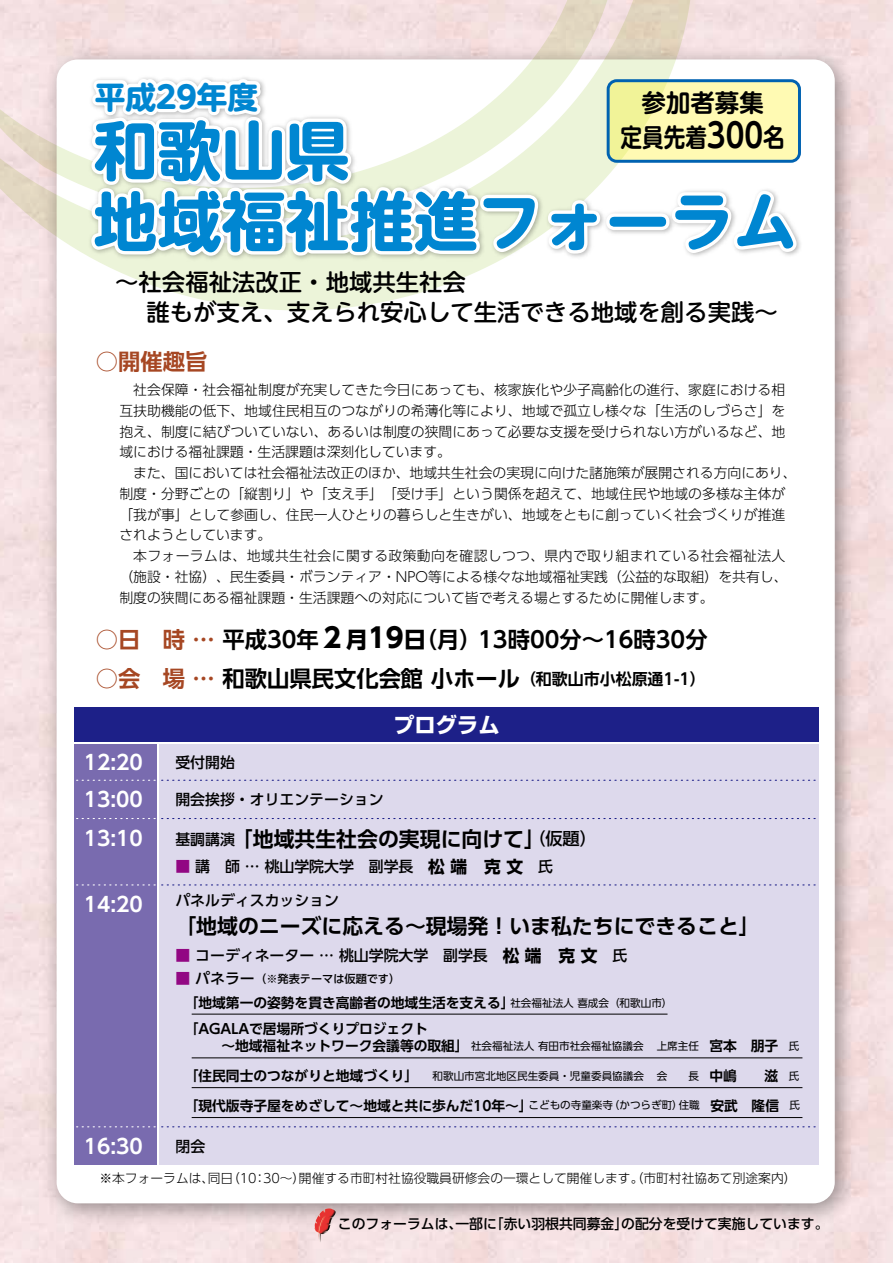
<style>
.page{position:relative;width:893px;height:1263px;background:#fff}
.page>*{position:absolute;margin:0;border:0;box-sizing:border-box;transform-origin:0 0}
.t1{font:700 64.05px/70.7px "UD Shin M Go Pro";color:#0086d1}
.t2{font:700 33.45px "UD Shin M Go Pro De";color:#000;scale:.85 1}
.t3{font:700 30.75px "UD Shin M Go Pro";color:#0086d1}
.t4{font:700 27px "UD Shin Go Pro";color:#000}
.t5{font:700 25.35px "UD Shin M Go Pro De";color:#000;scale:.85 1}
.t6{font:700 24.45px "UD Shin M Go Pro De";color:#000}
.t7{font:500 23.4px/29.7px "UD Shin M Go Pro";color:#000}
.t8{font:700 22.35px "UD Shin Go Pro De";color:#000}
.t9{font:700 22.35px "UD Shin Go Pro De";color:#a64723}
.t10{font:700 22.35px "UD Shin Go Pro";color:#000}
.t11{font:700 21.3px "Shin Go Pro";color:#fff}
.t12{font:700 20.85px "UD Shin Go Pro De";color:#000}
.t13{font:700 20.25px/36.5px "UD Shin Go Pro De";color:#fff}
.t14{font:500 17.1px "UD Shin Go Pro";color:#000}
.t15{font:700 16.8px "UD Shin Go Pro";letter-spacing:.335em;color:#000}
.t16{font:700 15.9px "UD Shin Go Pro De";color:#000}
.t17{font:500 14.85px "UD Shin Go Pro";color:#000}
.t18{font:300 13.8px/20.7px "UD Shin Go Pro";color:#000}
.t19{font:700 13.8px/26.5px "UD Shin Go Pro De";color:#000}
.t20{font:500 13.8px "UD Shin Go Pro";color:#000}
.t21{font:300 12.75px "UD Shin Go Pro";color:#000}
.t22{font:500 11.1px "UD Shin Go Pro";color:#000}
.t23{font:10.5px "UD Shin Go Pro";color:#000}
.s1{color:#000}
.s2{font-family:"UD Shin Go Pro"}
.s3{color:#a64723}
.s4{font-family:"UD Shin Go Pro";font-weight:500;font-size:17.1px}
.s5{color:#920783}
</style>
<div class="page">
<img style="left:0;top:0;width:893px;height:1263px">
<img style="left:35px;top:38px;width:830px;height:1195px">
<div style="left:57px;top:59px;width:778px;height:1144px;background:#fff;border-radius:21px"></div>
<svg style="left:0;top:0;width:692px;height:310px"></svg>
<svg style="left:0;top:0;width:611px;height:219px;background:#f1e2df"></svg>
<img style="left:82px;top:108px;width:719px;height:168px">
<svg style="left:86px;top:69px;width:518px;height:242px"></svg>
<div style="left:606px;top:213px;width:63px;height:17px;border:7px solid #fff;border-radius:5px"></div>
<svg style="left:668px;top:187px;width:132px;height:69px"></svg>
<svg style="left:608px;top:81px;width:191px;height:80px;background:#fcf8ad"></svg>
<div style="left:607px;top:79px;width:194px;height:84px;border:3px solid #0062b1;border-radius:9px"></div>
<div style="left:74px;top:707px;width:745px;height:34px;background:#1d2088"></div>
<div style="left:74px;top:744px;width:83px;height:421px;background:#796baf"></div>
<div style="left:159px;top:744px;width:660px;height:421px;background:#ddd9ec"></div>
<svg style="left:77px;top:780px;width:78px;height:1px"></svg>
<svg style="left:77px;top:818px;width:78px;height:1px"></svg>
<svg style="left:77px;top:884px;width:78px;height:1px"></svg>
<svg style="left:77px;top:1126px;width:78px;height:1px"></svg>
<svg style="left:162px;top:780px;width:654px;height:1px"></svg>
<svg style="left:162px;top:818px;width:654px;height:1px"></svg>
<svg style="left:162px;top:884px;width:654px;height:1px"></svg>
<svg style="left:162px;top:1126px;width:654px;height:1px"></svg>
<hr style="left:192px;top:1014px;width:475px;height:1px;background:#000">
<hr style="left:192px;top:1057px;width:610px;height:1px;background:#000">
<hr style="left:192px;top:1087px;width:610px;height:1px;background:#000">
<hr style="left:192px;top:1117px;width:610px;height:1px;background:#000">
<img style="left:315px;top:1208px;width:15px;height:14px">
<h3 class="t3" style="left:95px;top:72px;width:165px">平成29年度</h3>
<h1 class="t1" style="left:94px;top:113px;width:706px">和歌山県<br>地域福祉推進フォーラム</h1>
<h3 class="t6" style="left:642px;top:83px;width:124px">参加者募集</h3>
<h2 class="t2" style="left:707px;top:108px;width:68px">300</h2>
<h3 class="t5" style="left:621px;top:117px;width:103px">定員先着</h3>
<h3 class="t5" style="left:763px;top:117px;width:27px">名</h3>
<h3 class="t7" style="left:123px;top:266px;width:656px;text-indent:-8px">～社会福祉法改正・地域共生社会<br>　誰もが支え、支えられ安心して生活できる地域を創る実践~</h3>
<h3 class="t9" style="left:96px;top:343px;width:113px">○開催趣旨</h3>
<p class="t18" style="left:119px;top:379px;width:667px;text-align:justify;text-indent:14px">社会保障・社会福祉制度が充実してきた今日にあっても、核家族化や少子高齢化の進行、家庭における相互扶助機能の低下、地域住民相互のつながりの希薄化等により、地域で孤立し様々な「生活のしづらさ」を抱え、制度に結びついていない、あるいは制度の狭間にあって必要な支援を受けられない方がいるなど、地域における福祉課題・生活課題は深刻化しています。</p>
<p class="t18" style="left:119px;top:462px;width:679px;text-indent:14px">また、国においては社会福祉法改正のほか、地域共生社会の実現に向けた諸施策が展開される方向にあり、制度・分野ごとの「縦割り」や「支え手」「受け手」という関係を超えて、地域住民や地域の多様な主体が「我が事」として参画し、住民一人ひとりの暮らしと生きがい、地域をともに創っていく社会づくりが推進されようとしています。</p>
<p class="t18" style="left:119px;top:545px;width:670px;text-indent:14px">本フォーラムは、地域共生社会に関する政策動向を確認しつつ、県内で取り組まれている社会福祉法人（施設・社協）、民生委員・ボランティア・NPO等による様々な地域福祉実践（公益的な取組）を共有し、制度の狭間にある福祉課題・生活課題への対応について皆で考える場とするために開催します。</p>
<h3 class="t4" style="left:319px;top:615px;width:28px">２</h3>
<h3 class="t4" style="left:368px;top:615px;width:37px">19</h3>
<h3 class="t9" style="left:96px;top:621px;width:224px">○日　時 … <span class="s1">平成30年</span></h3>
<h3 class="t8" style="left:404px;top:621px;width:80px">（<span class="s2">日</span>月）</h3>
<h3 class="t10" style="left:346px;top:621px;width:24px">月</h3>
<h3 class="t8" style="left:478px;top:621px;width:231px">13時00分～16時30分</h3>
<h3 class="t8" style="left:96px;top:660px;width:426px"><span class="s3">○会　場 …</span> 和歌山県民文化会館小ホール</h3>
<h3 class="t11" style="left:393px;top:708px;width:108px">プログラム</h3>
<p class="t16" style="left:520px;top:665px;width:187px">（和歌山市小松原通1-1(</p>
<h3 class="t13" style="left:84px;top:744px;width:61px">12:20<br>13:00</h3>
<h3 class="t13" style="left:84px;top:819px;width:61px">13:10</h3>
<p class="t17" style="left:175px;top:750px;width:61px">受付開始</p>
<p class="t17" style="left:175px;top:788px;width:210px">開会挨拶・オリエンテーション</p>
<p class="t17" style="left:175px;top:827px;width:61px">基調講演</p>
<h3 class="t12" style="left:232px;top:822px;width:315px">「地域共生社会の実現に向けて」<span class="s4">（</span></h3>
<p class="t14" style="left:545px;top:825px;width:53px">仮題(</p>
<p class="t15" style="left:428px;top:852px;width:96px">松端　克文</p>
<p class="t17" style="left:175px;top:854px;width:254px"><span class="s5">■</span> 講　師 … 桃山学院大学　副学長　</p>
<p class="t17" style="left:523px;top:854px;width:31px">　氏</p>
<h3 class="t13" style="left:84px;top:886px;width:61px">14:20</h3>
<p class="t17" style="left:175px;top:888px;width:165px">パネルディスカッション</p>
<h3 class="t12" style="left:175px;top:909px;width:586px">「地域のニーズに応える～現場発！いま私たちにできること「</h3>
<p class="t15" style="left:503px;top:941px;width:96px">松端　克文</p>
<p class="t17" style="left:175px;top:943px;width:329px"><span class="s5">■</span> コーディネーター … 桃山学院大学　副学長　</p>
<p class="t22" style="left:255px;top:970px;width:147px">（※発表テーマは仮題です(</p>
<p class="t17" style="left:597px;top:943px;width:31px">　氏</p>
<p class="t17" style="left:175px;top:967px;width:81px"><span class="s5">■</span> パネラー</p>
<p class="t19" style="left:185px;top:989px;width:331px">「地域第一の姿勢を貫き高齢者の地域生活を支える」「AGALAで居場所づくりプロジェクト</p>
<p class="t23" style="left:510px;top:994px;width:164px">社会福祉法人喜成会（和歌山市(</p>
<p class="t19" style="left:185px;top:1032px;width:285px">　　 ～地域福祉ネットワーク会議等の取組」</p>
<p class="t23" style="left:471px;top:1037px;width:174px">社会福祉法人有田市社会福祉協議会</p>
<p class="t19" style="left:709px;top:1032px;width:70px">宮本　朋子</p>
<p class="t23" style="left:657px;top:1037px;width:54px">上席主任　</p>
<p class="t23" style="left:778px;top:1037px;width:23px">　氏</p>
<p class="t19" style="left:185px;top:1062px;width:235px">「住民同士のつながりと地域づくり」</p>
<p class="t23" style="left:433px;top:1067px;width:213px">和歌山市宮北地区民生委員・児童委員協議会</p>
<p class="t19" style="left:709px;top:1062px;width:70px">中嶋　　滋</p>
<p class="t23" style="left:778px;top:1067px;width:23px">　氏</p>
<p class="t19" style="left:185px;top:1092px;width:349px">「現代版寺子屋をめざして～地域と共に歩んだ10年～」</p>
<p class="t19" style="left:710px;top:1092px;width:70px">安武　隆信</p>
<p class="t23" style="left:609px;top:1097px;width:75px">（かつらぎ町）</p>
<p class="t23" style="left:529px;top:1097px;width:86px">こどもの寺童楽寺</p>
<p class="t23" style="left:679px;top:1097px;width:33px">住職　</p>
<p class="t23" style="left:779px;top:1097px;width:23px">　氏</p>
<h3 class="t13" style="left:84px;top:1127px;width:61px">16:30</h3>
<p class="t17" style="left:175px;top:1134px;width:31px">閉会</p>
<p class="t21" style="left:227px;top:1167px;width:80px">（10：30～）</p>
<p class="t21" style="left:299px;top:1167px;width:499px">開催する市町村社協役職員研修会の一環として開催します。（市町村社協あて別途案内(</p>
<p class="t21" style="left:99px;top:1167px;width:116px">※本フォーラムは、</p>
<p class="t21" style="left:208px;top:1167px;width:27px">同日</p>
<p class="t20" style="left:490px;top:1213px;width:140px">「赤い羽根共同募金」</p>
<p class="t20" style="left:621px;top:1213px;width:209px">の配分を受けて実施しています。</p>
<p class="t20" style="left:455px;top:1213px;width:43px">一部に</p>
<p class="t20" style="left:338px;top:1213px;width:126px">このフォーラムは、</p>
</div>
